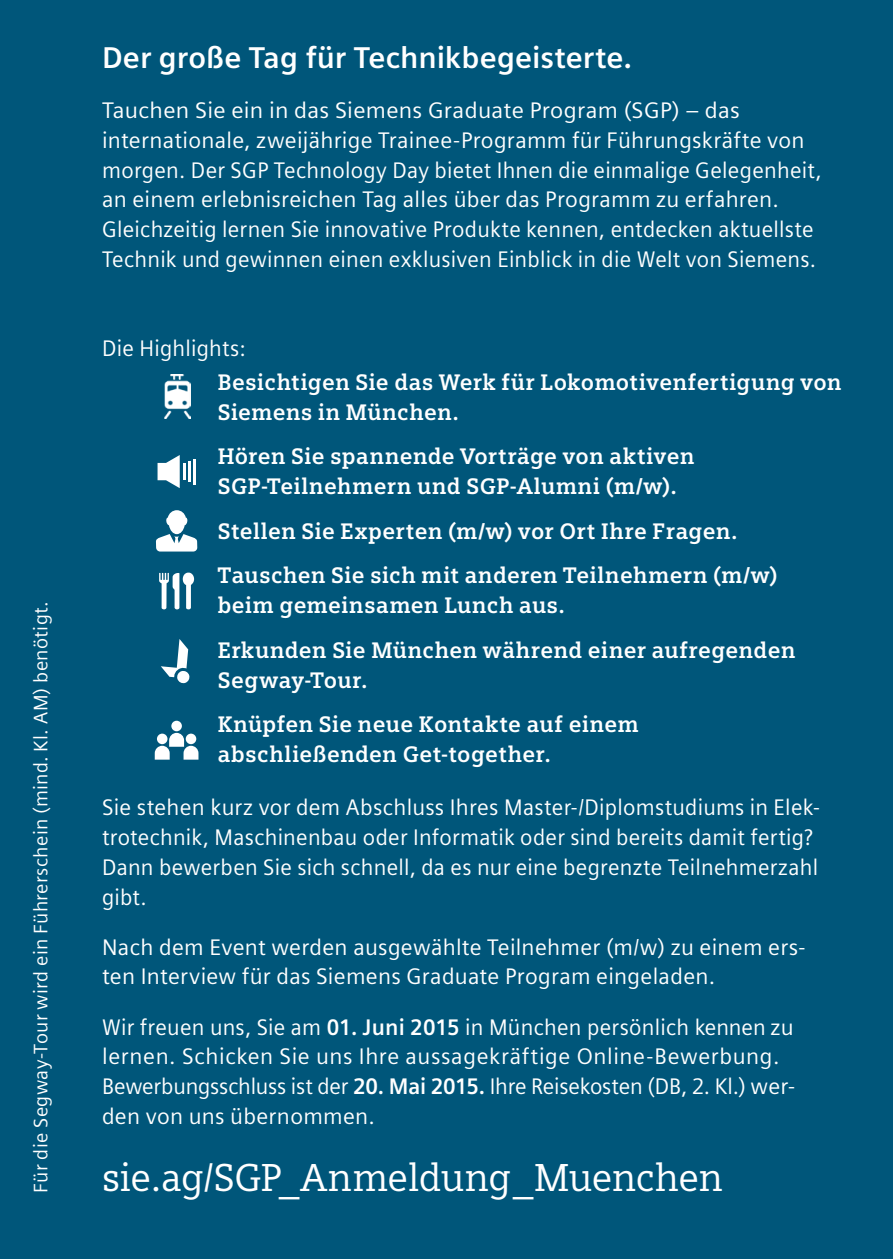
<style>
.page{position:relative;width:893px;height:1259px;background:#00567a}
.page>*{position:absolute;margin:0;border:0;box-sizing:border-box;transform-origin:0 0}
.URL__Rückseite_13pt{font:39px "Siemens Slab";letter-spacing:-.01em;color:#fff}
.Subline__10pt_4_25mm{font:700 30px "Siemens Sans";color:#fff}
.Copy_7_5pt_3_5mm_wei{font:22.5px/29.7px "Siemens Sans";letter-spacing:.01em;color:#fff}
.Bullets__Slab__Bold{font:700 22.5px/29.7px "Siemens Slab";letter-spacing:.02em;color:#fff}
._04__Copy__6_5pt_3_m{font:19.5px "Siemens Sans";letter-spacing:.015em;color:#fff}
.s1{font-weight:700}
</style>
<div class="page">
<svg style="left:158px;top:455px;width:22px;height:33px"></svg>
<hr style="left:183px;top:463px;width:3px;height:17px;background:#fff">
<hr style="left:188px;top:461px;width:3px;height:21px;background:#fff">
<hr style="left:193px;top:459px;width:3px;height:25px;background:#fff">
<svg style="left:156px;top:510px;width:41px;height:41px"></svg>
<svg style="left:159px;top:572px;width:35px;height:37px"></svg>
<div style="left:171px;top:720px;width:11px;height:11px;background:#fff;border-radius:50%"></div>
<svg style="left:155px;top:733px;width:43px;height:26px"></svg>
<svg style="left:161px;top:639px;width:29px;height:45px"></svg>
<img style="left:164px;top:374px;width:26px;height:45px">
<p class="_04__Copy__6_5pt_3_m" style="left:30px;top:1192px;width:593px;rotate:-90deg">Für die Segway-Tour wird ein Führerschein (mind. Kl. AM) benötigt.</p>
<p class="Subline__10pt_4_25mm" style="left:102px;top:40px;width:532px">Der große Tag für Technikbegeisterte.</p>
<p class="Copy_7_5pt_3_5mm_wei" style="left:102px;top:96px;width:721px">Tauchen Sie ein in das Siemens Graduate Program (SGP) – das internationale, zweijährige Trainee-Programm für Führungskräfte von morgen. Der SGP Technology Day bietet Ihnen die einmalige Gelegenheit, an einem erlebnisreichen Tag alles über das Programm zu erfahren.<br>Gleichzeitig lernen Sie innovative Produkte kennen, entdecken aktuellste Technik und gewinnen einen exklusiven Einblick in die Welt von Siemens.</p>
<p class="Copy_7_5pt_3_5mm_wei" style="left:102px;top:333px;width:145px">Die Highlights:</p>
<p class="Bullets__Slab__Bold" style="left:218px;top:367px;width:625px">Besichtigen Sie das Werk für Lokomotivenfertigung von<br>Siemens in München.</p>
<p class="Bullets__Slab__Bold" style="left:218px;top:441px;width:478px">Hören Sie spannende Vorträge von aktiven<br>SGP‑Teilnehmern und SGP-Alumni (m/w).</p>
<p class="Bullets__Slab__Bold" style="left:218px;top:516px;width:521px">Stellen Sie Experten (m/w) vor Ort Ihre Fragen.</p>
<p class="Bullets__Slab__Bold" style="left:218px;top:560px;width:561px">Tauschen Sie sich mit anderen Teilnehmern (m/w) beim gemeinsamen Lunch aus.</p>
<p class="Bullets__Slab__Bold" style="left:218px;top:635px;width:579px">Erkunden Sie München während einer aufregenden<br>Segway-Tour.</p>
<p class="Bullets__Slab__Bold" style="left:218px;top:709px;width:423px">Knüpfen Sie neue Kontakte auf einem abschließenden Get-together.</p>
<p class="Copy_7_5pt_3_5mm_wei" style="left:102px;top:792px;width:719px">Sie stehen kurz vor dem Abschluss Ihres Master-/Diplomstudiums in Elek&shy;trotechnik, Maschinenbau oder Informatik oder sind bereits damit fertig?<br>Dann bewerben Sie sich schnell, da es nur eine begrenzte Teilnehmerzahl gibt.</p>
<p class="Copy_7_5pt_3_5mm_wei" style="left:102px;top:932px;width:705px">Nach dem Event werden ausgewählte Teilnehmer (m/w) zu einem ers&shy;ten Interview für das Siemens Graduate Program eingeladen.</p>
<p class="Copy_7_5pt_3_5mm_wei" style="left:102px;top:1012px;width:694px">Wir freuen uns, Sie am <span class="s1">01. Juni 2015</span> in München persönlich kennen zu lernen. Schicken Sie uns Ihre aussagekräftige Online-Bewerbung.<br>Bewerbungsschluss ist der <span class="s1">20. Mai 2015.</span> Ihre Reisekosten (DB, 2. Kl.) wer&shy;den von uns übernommen.</p>
<p class="URL__Rückseite_13pt" style="left:102px;top:1154px;width:622px">sie.ag/SGP_Anmeldung_Muenchen</p>
</div>
